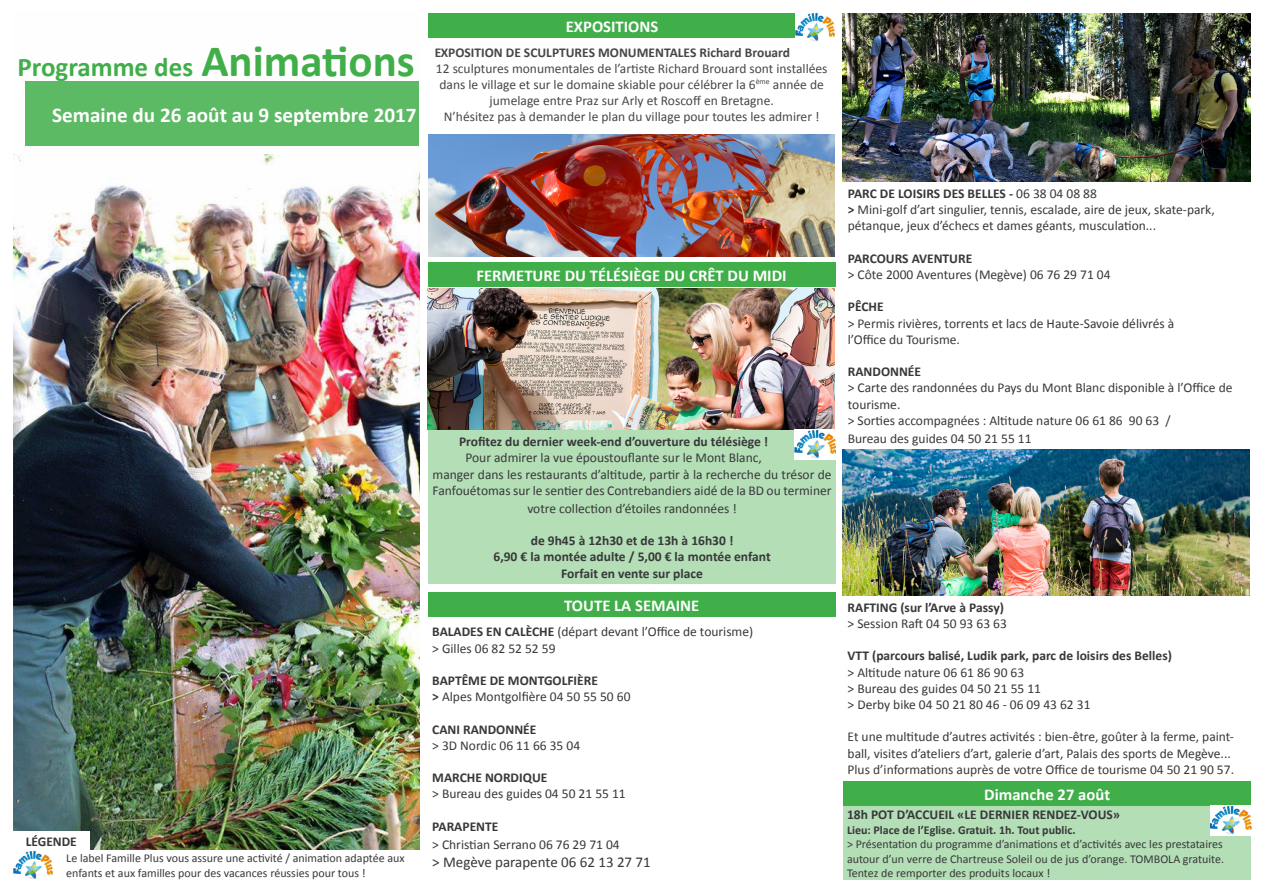
<style>
.page{position:relative;width:1263px;height:893px;background:#fff}
.page>*{position:absolute;margin:0;border:0;box-sizing:border-box;transform-origin:0 0}
.t1{font:700 27px "Calibri";color:#40ae49}
.t2{font:700 21px "Calibri";color:#fff}
.t3{font:700 16.5px "Calibri";color:#fff}
.t4{font:15px "Calibri";color:#383839}
.t5{font:13.5px/16.2px "Calibri";color:#383839}
.t6{font:700 13.5px "Calibri";color:#383839}
.t7{font:12px/14.4px "Calibri";color:#383839}
.t8{font:700 12px "Calibri";color:#383839}
.s1{font-size:45px}
.s2{font-weight:700}
.s3{font-weight:400}
</style>
<div class="page">
<img style="left:13px;top:154px;width:407px;height:695px">
<div style="left:428px;top:430px;width:407px;height:154px;background:#b3deb6"></div>
<div style="left:26px;top:81px;width:393px;height:64px;background:#5dba64"></div>
<div style="left:13px;top:831px;width:77px;height:19px;background:#fff"></div>
<img style="left:13px;top:850px;width:40px;height:29px">
<div style="left:428px;top:262px;width:407px;height:25px;background:#40ae49"></div>
<div style="left:428px;top:13px;width:407px;height:25px;background:#40ae49"></div>
<div style="left:844px;top:806px;width:407px;height:74px;background:#b3deb6"></div>
<img style="left:796px;top:12px;width:39px;height:29px">
<img style="left:428px;top:134px;width:407px;height:122px">
<img style="left:428px;top:288px;width:407px;height:142px">
<div style="left:428px;top:592px;width:407px;height:25px;background:#40ae49"></div>
<img style="left:843px;top:449px;width:406px;height:146px">
<img style="left:843px;top:13px;width:407px;height:168px">
<img style="left:795px;top:430px;width:41px;height:30px">
<div style="left:843px;top:781px;width:408px;height:25px;background:#40ae49"></div>
<img style="left:1210px;top:806px;width:41px;height:30px">
<p class="t1" style="left:17px;top:49px;width:399px">Programme des <span class="s1">Animations</span></p>
<h2 class="t2" style="left:52px;top:101px;width:366px">Semaine du 26 août au 9 septembre 2017</h2>
<p class="t3" style="left:566px;top:16px;width:94px">EXPOSITIONS</p>
<p class="t6" style="left:434px;top:43px;width:357px">EXPOSITION DE SCULPTURES MONUMENTALES Richard Brouard</p>
<p class="t5" style="left:436px;top:60px;width:393px;text-align:center">12 sculptures monumentales de l’artiste Richard Brouard sont installées dans le village et sur le domaine skiable pour célébrer la 6<sup>ème</sup> année de jumelage entre Praz sur Arly et Roscoff en Bretagne.<br>N’hésitez pas à demander le plan du village pour toutes les admirer !</p>
<p class="t6" style="left:26px;top:833px;width:53px">LÉGENDE</p>
<p class="t7" style="left:66px;top:851px;width:340px">Le label Famille Plus vous assure une activité / animation adaptée aux enfants et aux familles pour des vacances réussies pour tous !</p>
<p class="t3" style="left:476px;top:265px;width:312px">FERMETURE DU TÉLÉSIÈGE DU CRÊT DU MIDI</p>
<p class="t6" style="left:459px;top:433px;width:311px">Profitez du dernier week-end d’ouverture du télésiège !</p>
<p class="t5" style="left:465px;top:450px;width:298px">Pour admirer la vue époustouflante sur le Mont Blanc,</p>
<p class="t5" style="left:433px;top:466px;width:400px">manger dans les restaurants d’altitude, partir à la recherche du trésor de<br>Fanfouétomas sur le sentier des Contrebandiers aidé de la BD ou terminer</p>
<p class="t5" style="left:527px;top:500px;width:211px">votre collection d’étoiles randonnées !</p>
<p class="t6" style="left:531px;top:532px;width:204px">de 9h45 à 12h30 et de 13h à 16h30 !</p>
<p class="t6" style="left:493px;top:548px;width:279px">6,90 € la montée adulte / 5,00 € la montée enfant</p>
<p class="t6" style="left:561px;top:565px;width:143px">Forfait en vente sur place</p>
<p class="t3" style="left:564px;top:595px;width:137px">TOUTE LA SEMAINE</p>
<p class="t5" style="left:432px;top:624px;width:322px"><span class="s2">BALADES EN CALÈCHE</span> (départ devant l’Office de tourisme)</p>
<p class="t5" style="left:432px;top:640px;width:125px">&gt; Gilles 06 82 52 52 59</p>
<p class="t6" style="left:432px;top:672px;width:167px">BAPTÊME DE MONTGOLFIÈRE</p>
<p class="t5" style="left:432px;top:689px;width:200px"><span class="s2">&gt;</span> Alpes Montgolfière 04 50 55 50 60</p>
<p class="t6" style="left:432px;top:720px;width:106px">CANI RANDONNÉE</p>
<p class="t5" style="left:432px;top:737px;width:149px">&gt; 3D Nordic 06 11 66 35 04</p>
<p class="t6" style="left:432px;top:769px;width:117px">MARCHE NORDIQUE</p>
<p class="t5" style="left:432px;top:786px;width:195px">&gt; Bureau des guides 04 50 21 55 11</p>
<p class="t6" style="left:432px;top:818px;width:68px">PARAPENTE</p>
<p class="t5" style="left:432px;top:836px;width:189px">&gt; Christian Serrano 06 76 29 71 04</p>
<p class="t4" style="left:432px;top:852px;width:220px">&gt; Megève parapente 06 62 13 27 71</p>
<p class="t6" style="left:848px;top:185px;width:251px">PARC DE LOISIRS DES BELLES - <span class="s3">06 38 04 08 88</span></p>
<p class="t5" style="left:848px;top:202px;width:368px"><span class="s2">&gt;</span> Mini-golf d’art singulier, tennis, escalade, aire de jeux, skate-park,</p>
<p class="t5" style="left:848px;top:218px;width:310px">pétanque, jeux d’échecs et dames géants, musculation...</p>
<p class="t6" style="left:848px;top:250px;width:126px">PARCOURS AVENTURE</p>
<p class="t5" style="left:848px;top:267px;width:264px">&gt; Côte 2000 Aventures (Megève) 06 76 29 71 04</p>
<p class="t6" style="left:848px;top:298px;width:37px">PÊCHE</p>
<p class="t5" style="left:848px;top:315px;width:328px">&gt; Permis rivières, torrents et lacs de Haute-Savoie délivrés à</p>
<p class="t5" style="left:848px;top:331px;width:114px">l’Office du Tourisme.</p>
<p class="t6" style="left:848px;top:363px;width:75px">RANDONNÉE</p>
<p class="t5" style="left:848px;top:380px;width:386px">&gt; Carte des randonnées du Pays du Mont Blanc disponible à l’Office de tourisme.</p>
<p class="t5" style="left:848px;top:412px;width:324px">&gt; Sorties accompagnées : Altitude nature 06 61 86 90 63 /</p>
<p class="t5" style="left:848px;top:430px;width:185px">Bureau des guides 04 50 21 55 11</p>
<p class="t6" style="left:847px;top:599px;width:158px">RAFTING (sur l’Arve à Passy)</p>
<p class="t5" style="left:847px;top:615px;width:161px">&gt; Session Raft 04 50 93 63 63</p>
<p class="t6" style="left:847px;top:647px;width:326px">VTT (parcours balisé, Ludik park, parc de loisirs des Belles)</p>
<p class="t5" style="left:847px;top:664px;width:178px">&gt; Altitude nature 06 61 86 90 63</p>
<p class="t5" style="left:847px;top:680px;width:195px">&gt; Bureau des guides 04 50 21 55 11</p>
<p class="t5" style="left:847px;top:696px;width:244px">&gt; Derby bike 04 50 21 80 46 - 06 09 43 62 31</p>
<p class="t5" style="left:847px;top:729px;width:388px">Et une multitude d’autres activités : bien-être, goûter à la ferme, paint&shy;ball, visites d’ateliers d’art, galerie d’art, Palais des sports de Megève...<br>Plus d’informations auprès de votre Office de tourisme 04 50 21 90 57.</p>
<p class="t3" style="left:984px;top:784px;width:127px">Dimanche 27 août</p>
<p class="t6" style="left:847px;top:806px;width:275px">18h POT D’ACCUEIL «LE DERNIER RENDEZ-VOUS»</p>
<p class="t8" style="left:847px;top:822px;width:230px">Lieu: Place de l’Eglise. Gratuit. 1h. Tout public.</p>
<p class="t7" style="left:847px;top:837px;width:377px">&gt; Présentation du programme d’animations et d’activités avec les prestataires</p>
<p class="t7" style="left:847px;top:851px;width:379px">autour d’un verre de Chartreuse Soleil ou de jus d’orange. TOMBOLA gratuite.</p>
<p class="t7" style="left:847px;top:866px;width:205px">Tentez de remporter des produits locaux !</p>
</div>
